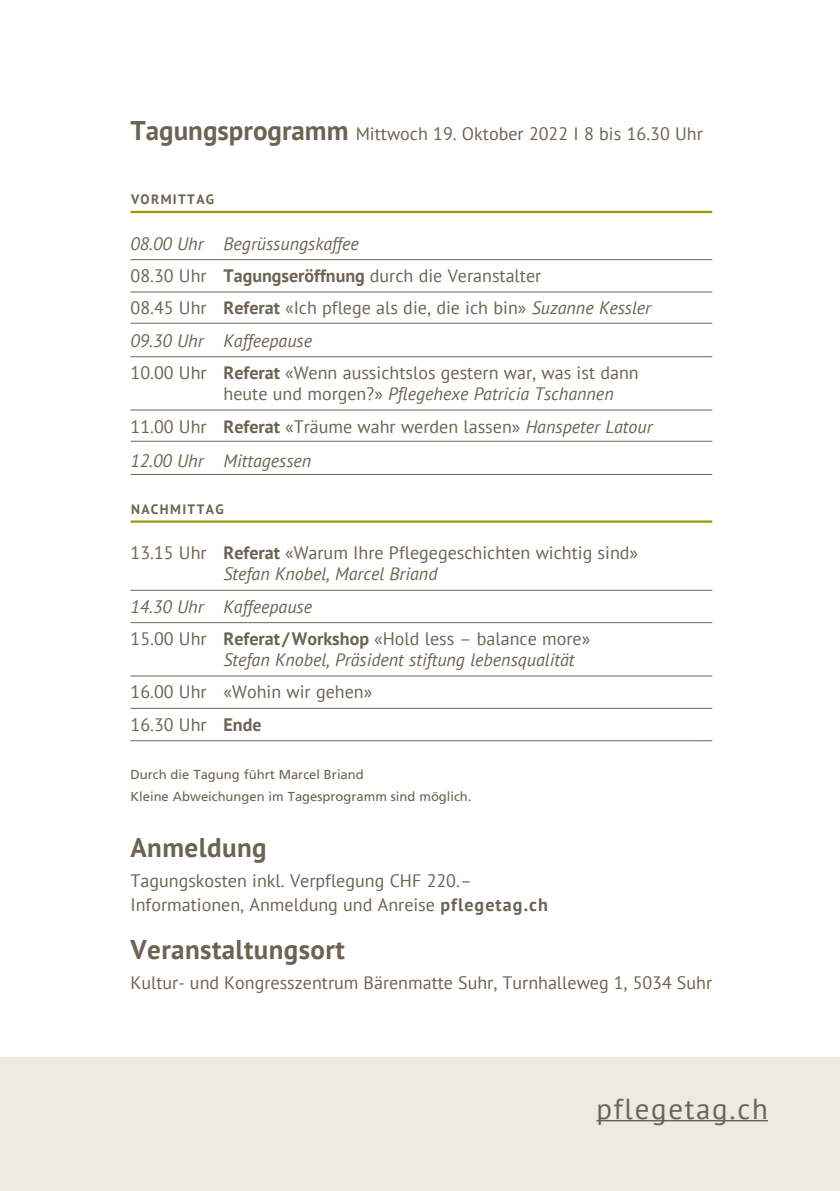
<style>
.page{position:relative;width:840px;height:1191px;background:#fff}
.page>*{position:absolute;margin:0;border:0;box-sizing:border-box;transform-origin:0 0}
.lead{font:28.8px "PT Sans";letter-spacing:.06em;color:#6c6453}
.lead-2{font:700 27px "PT Sans";letter-spacing:.015em;color:#6c6453}
.lead-3{font:18px "PT Sans";color:#6c6453}
.lead-4{font:italic 18px "PT Sans";color:#6c6453}
.lead-5{font:700 13.6px "PT Sans";letter-spacing:.1em;color:#6c6453}
.lead-6{font:13px "Frutiger";color:#6c6453}
.s1{font-weight:700;font-size:27px}
.s2{font-weight:700}
.s3{font-style:italic}
.s4{font-style:normal}
</style>
<div class="page">
<div style="left:0;top:1057px;width:839px;height:134px;background:#edeae2"></div>
<hr style="left:130px;top:211px;width:581px;height:2px;background:#9c9a00">
<hr style="left:130px;top:259px;width:581px;height:1px;background:#6c6453">
<hr style="left:130px;top:292px;width:581px;height:1px;background:#6c6453">
<hr style="left:130px;top:323px;width:581px;height:1px;background:#6c6453">
<hr style="left:130px;top:356px;width:581px;height:1px;background:#6c6453">
<hr style="left:130px;top:410px;width:581px;height:1px;background:#6c6453">
<hr style="left:130px;top:441px;width:581px;height:1px;background:#6c6453">
<hr style="left:130px;top:474px;width:581px;height:1px;background:#6c6453">
<hr style="left:130px;top:520px;width:581px;height:3px;background:#9c9a00">
<hr style="left:130px;top:590px;width:581px;height:1px;background:#6c6453">
<hr style="left:130px;top:622px;width:581px;height:1px;background:#6c6453">
<hr style="left:130px;top:675px;width:581px;height:1px;background:#6c6453">
<hr style="left:130px;top:708px;width:581px;height:1px;background:#6c6453">
<hr style="left:130px;top:740px;width:581px;height:1px;background:#6c6453">
<hr style="left:596px;top:1120px;width:171px;height:1px;background:#6c6453">
<p class="lead-3" style="left:130px;top:122px;width:573px"><span class="s1">Tagungsprogramm</span> Mittwoch 19. Oktober 2022 I 8 bis 16.30 Uhr</p>
<p class="lead-5" style="left:131px;top:191px;width:85px">VORMITTAG</p>
<p class="lead-4" style="left:130px;top:232px;width:230px">08.00 Uhr Begrüssungskaffee</p>
<p class="lead-3" style="left:130px;top:264px;width:412px">08.30 Uhr <span class="s2">Tagungseröffnung</span> durch die Veranstalter</p>
<p class="lead-3" style="left:130px;top:296px;width:522px">08.45 Uhr <span class="s2">Referat</span> «Ich pflege als die, die ich bin» <span class="s3">Suzanne Kessler</span></p>
<p class="lead-4" style="left:130px;top:329px;width:183px">09.30 Uhr Kaffeepause</p>
<p class="lead-3" style="left:130px;top:361px;width:509px">10.00 Uhr <span class="s2">Referat</span> «Wenn aussichtslos gestern war, was ist dann</p>
<p class="lead-4" style="left:223px;top:382px;width:391px"><span class="s4">heute und morgen?»</span> Pflegehexe Patricia Tschannen</p>
<p class="lead-3" style="left:130px;top:414px;width:523px">11.00 Uhr <span class="s2">Referat</span> «Träume wahr werden lassen» <span class="s3">Hanspeter Latour</span></p>
<p class="lead-4" style="left:130px;top:449px;width:182px">12.00 Uhr Mittagessen</p>
<p class="lead-5" style="left:131px;top:500px;width:94px">NACHMITTAG</p>
<p class="lead-3" style="left:130px;top:541px;width:509px">13.15 Uhr <span class="s2">Referat</span> «Warum Ihre Pflegegeschichten wichtig sind»</p>
<p class="lead-4" style="left:223px;top:562px;width:215px">Stefan Knobel, Marcel Briand</p>
<p class="lead-4" style="left:130px;top:595px;width:183px">14.30 Uhr Kaffeepause</p>
<p class="lead-3" style="left:130px;top:627px;width:461px">15.00 Uhr <span class="s2">Referat /Workshop</span> «Hold less – balance more»</p>
<p class="lead-4" style="left:223px;top:648px;width:352px">Stefan Knobel, Präsident stiftung lebensqualität</p>
<p class="lead-3" style="left:130px;top:680px;width:243px">16.00 Uhr «Wohin wir gehen»</p>
<p class="lead-3" style="left:130px;top:713px;width:132px">16.30 Uhr <span class="s2">Ende</span></p>
<p class="lead-6" style="left:130px;top:766px;width:234px">Durch die Tagung führt Marcel Briand</p>
<p class="lead-6" style="left:130px;top:789px;width:342px">Kleine Abweichungen im Tagesprogramm sind möglich.</p>
<p class="lead-2" style="left:130px;top:830px;width:137px">Anmeldung</p>
<p class="lead-3" style="left:130px;top:869px;width:342px">Tagungskosten inkl. Verpflegung CHF 220.–</p>
<p class="lead-3" style="left:130px;top:893px;width:418px">Informationen, Anmeldung und Anreise <span class="s2">pflegetag.ch</span></p>
<p class="lead-2" style="left:130px;top:931px;width:216px">Veranstaltungsort</p>
<p class="lead-3" style="left:130px;top:970px;width:583px">Kultur- und Kongresszentrum Bärenmatte Suhr, Turnhalleweg 1, 5034 Suhr</p>
<p class="lead" style="left:596px;top:1090px;width:173px">pflegetag.ch</p>
</div>
